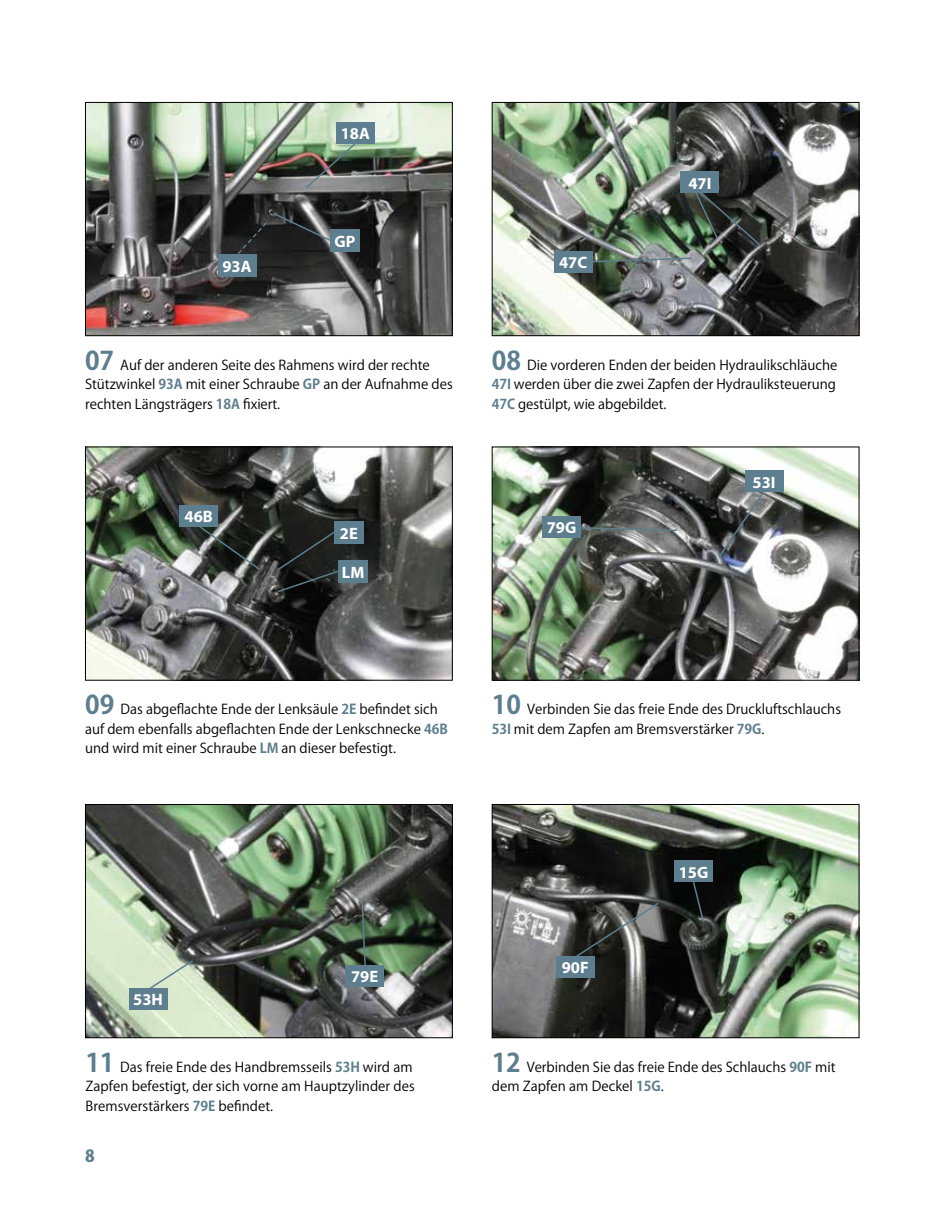
<style>
.page{position:relative;width:936px;height:1212px;background:#fff}
.page>*{position:absolute;margin:0;border:0;box-sizing:border-box;transform-origin:0 0}
.t1{font:700 16.5px "Myriad Pro";color:#fff}
.t2{font:800 16.5px "Koz Go Pro";color:#5d7e8e}
.t3{font:13.5px/19.5px "Koz Go Pro";color:#000}
.s1{font-weight:700;font-size:25.5px;color:#5d7e8e}
.s2{font-weight:700;color:#5d7e8e}
</style>
<div class="page">
<img style="left:87px;top:449px;width:363px;height:230px">
<div style="left:85px;top:447px;width:367px;height:234px;border:1px solid #000"></div>
<img style="left:493px;top:449px;width:364px;height:230px">
<div style="left:491px;top:447px;width:368px;height:234px;border:1px solid #000"></div>
<img style="left:87px;top:806px;width:363px;height:230px">
<div style="left:85px;top:804px;width:367px;height:234px;border:1px solid #000"></div>
<img style="left:493px;top:806px;width:364px;height:230px">
<div style="left:491px;top:804px;width:368px;height:234px;border:1px solid #000"></div>
<img style="left:493px;top:104px;width:364px;height:230px">
<div style="left:491px;top:102px;width:368px;height:234px;border:1px solid #000"></div>
<img style="left:87px;top:104px;width:363px;height:230px">
<div style="left:85px;top:102px;width:367px;height:234px;border:1px solid #000"></div>
<div style="left:218px;top:254px;width:38px;height:23px;background:#5d7e8e"></div>
<svg style="left:231px;top:212px;width:114px;height:49px"></svg>
<div style="left:330px;top:229px;width:30px;height:23px;background:#5d7e8e"></div>
<img style="left:304px;top:131px;width:64px;height:59px">
<div style="left:336px;top:122px;width:38px;height:22px;background:#5d7e8e"></div>
<div style="left:338px;top:560px;width:30px;height:23px;background:#5d7e8e"></div>
<svg style="left:276px;top:525px;width:76px;height:68px"></svg>
<div style="left:334px;top:522px;width:30px;height:22px;background:#5d7e8e"></div>
<svg style="left:192px;top:520px;width:70px;height:51px"></svg>
<div style="left:179px;top:505px;width:39px;height:21px;background:#5d7e8e"></div>
<div style="left:680px;top:172px;width:39px;height:21px;background:#5d7e8e"></div>
<svg style="left:592px;top:257px;width:101px;height:7px"></svg>
<div style="left:554px;top:252px;width:38px;height:21px;background:#5d7e8e"></div>
<svg style="left:688px;top:179px;width:75px;height:69px"></svg>
<svg style="left:717px;top:474px;width:60px;height:85px"></svg>
<div style="left:745px;top:471px;width:38px;height:21px;background:#5d7e8e"></div>
<svg style="left:580px;top:526px;width:98px;height:6px"></svg>
<div style="left:542px;top:516px;width:38px;height:22px;background:#5d7e8e"></div>
<svg style="left:136px;top:959px;width:59px;height:39px"></svg>
<div style="left:129px;top:988px;width:38px;height:22px;background:#5d7e8e"></div>
<svg style="left:360px;top:897px;width:7px;height:68px"></svg>
<div style="left:345px;top:965px;width:39px;height:21px;background:#5d7e8e"></div>
<svg style="left:563px;top:901px;width:97px;height:65px"></svg>
<div style="left:556px;top:956px;width:38px;height:21px;background:#5d7e8e"></div>
<svg style="left:687px;top:882px;width:18px;height:42px"></svg>
<div style="left:674px;top:861px;width:38px;height:21px;background:#5d7e8e"></div>
<p class="t1" style="left:222px;top:256px;width:31px">93A</p>
<p class="t1" style="left:340px;top:123px;width:31px">18A</p>
<p class="t1" style="left:334px;top:230px;width:22px">GP</p>
<p class="t1" style="left:559px;top:252px;width:30px">47C</p>
<p class="t1" style="left:688px;top:172px;width:25px">47I</p>
<p class="t3" style="left:85px;top:355px;width:369px"><span class="s1">07</span> Auf der anderen Seite des Rahmens wird der rechte<br>Stützwinkel <span class="s2">93A</span> mit einer Schraube <span class="s2">GP</span> an der Aufnahme des rechten Längsträgers <span class="s2">18A</span> fixiert.</p>
<p class="t3" style="left:491px;top:355px;width:347px;text-align:justify"><span class="s1">08</span> Die vorderen Enden der beiden Hydraulikschläuche <span class="s2">47I</span> werden über die zwei Zapfen der Hydrauliksteuerung <span class="s2">47C</span> gestülpt, wie abgebildet.</p>
<p class="t1" style="left:184px;top:506px;width:30px">46B</p>
<p class="t1" style="left:340px;top:523px;width:19px">2E</p>
<p class="t1" style="left:342px;top:562px;width:24px">LM</p>
<p class="t1" style="left:546px;top:517px;width:31px">79G</p>
<p class="t1" style="left:752px;top:471px;width:25px">53I</p>
<p class="t3" style="left:85px;top:700px;width:364px"><span class="s1">09</span> Das abgeflachte Ende der Lenksäule <span class="s2">2E</span> befindet sich auf dem ebenfalls abgeflachten Ende der Lenkschnecke <span class="s2">46B </span>und wird mit einer Schraube <span class="s2">LM</span> an dieser befestigt.</p>
<p class="t3" style="left:491px;top:700px;width:351px"><span class="s1">10</span> Verbinden Sie das freie Ende des Druckluftschlauchs<br><span class="s2">53I</span> mit dem Zapfen am Bremsverstärker <span class="s2">79G</span>.</p>
<p class="t1" style="left:133px;top:989px;width:31px">53H</p>
<p class="t1" style="left:351px;top:965px;width:29px">79E</p>
<p class="t1" style="left:561px;top:956px;width:29px">90F</p>
<p class="t1" style="left:678px;top:861px;width:31px">15G</p>
<p class="t3" style="left:85px;top:1057px;width:331px"><span class="s1">11</span> Das freie Ende des Handbremsseils <span class="s2">53H</span> wird am<br>Zapfen befestigt, der sich vorne am Hauptzylinder des<br>Bremsverstärkers <span class="s2">79E</span> befindet.</p>
<p class="t3" style="left:491px;top:1057px;width:345px"><span class="s1">12</span> Verbinden Sie das freie Ende des Schlauchs <span class="s2">90F</span> mit dem Zapfen am Deckel <span class="s2">15G</span>.</p>
<p class="t2" style="left:85px;top:1145px;width:11px">8</p>
</div>
